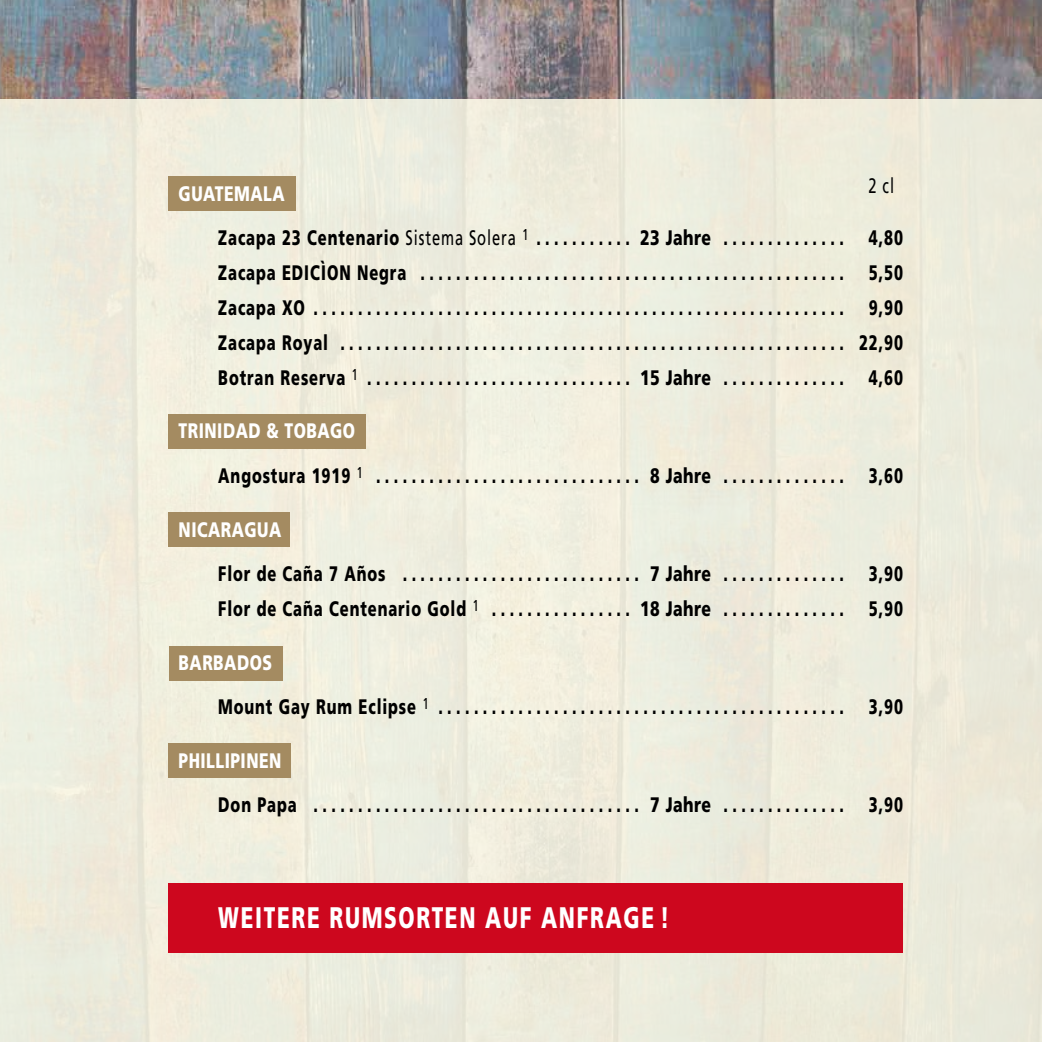
<style>
.page{position:relative;width:1042px;height:1042px;background:#fff}
.page>*{position:absolute;margin:0;border:0;box-sizing:border-box;transform-origin:0 0}
.t1{font:900 29.75px "Frutiger";letter-spacing:.08em;color:#fff;scale:.7 1}
.t2{font:900 21px "Frutiger";letter-spacing:.06em;color:#000;scale:.7 1}
.t3{font:900 21px "Frutiger";letter-spacing:.03em;color:#fff;scale:.75 1}
.t4{font:900 21px "Frutiger";letter-spacing:.06em;color:#000;scale:.75 1}
.t5{font:21px "Frutiger";color:#000;scale:.7 1}
.s1{font-weight:400}
</style>
<div class="page">
<img style="left:0;top:0;width:1042px;height:99px">
<div style="left:0;top:99px;width:1042px;height:943px;background:#edecdd"></div>
<div style="left:169px;top:176px;width:127px;height:35px;background:#a48b61"></div>
<div style="left:169px;top:414px;width:197px;height:34px;background:#a48b61"></div>
<div style="left:169px;top:512px;width:121px;height:35px;background:#a48b61"></div>
<div style="left:169px;top:646px;width:113px;height:34px;background:#a48b61"></div>
<div style="left:169px;top:743px;width:122px;height:35px;background:#a48b61"></div>
<div style="left:169px;top:883px;width:734px;height:69px;background:#cd071e"></div>
<p class="t3" style="left:179px;top:181px;width:143px">GUATEMALA</p>
<p class="t5" style="left:868px;top:173px;width:38px">2 cl</p>
<p class="t2" style="left:218px;top:225px;width:589px">Zacapa 23 Centenario <span class="s1">Sistema Solera</span> <sup>1</sup> . . . . . . . . . . .</p>
<p class="t2" style="left:723px;top:225px;width:258px">.............. 4,80</p>
<p class="t2" style="left:420px;top:260px;width:691px">................................................ 5,50</p>
<p class="t2" style="left:218px;top:295px;width:979px">Zacapa XO ............................................................ 9,90</p>
<p class="t2" style="left:340px;top:330px;width:805px">......................................................... 22,90</p>
<p class="t2" style="left:218px;top:365px;width:589px">Botran Reserva <sup>1</sup> ..............................</p>
<p class="t2" style="left:723px;top:365px;width:258px">.............. 4,60</p>
<p class="t4" style="left:640px;top:225px;width:96px">23 Jahre</p>
<p class="t2" style="left:218px;top:260px;width:270px">Zacapa EDIC`ION Negra</p>
<p class="t2" style="left:218px;top:330px;width:158px">Zacapa Royal</p>
<p class="t4" style="left:640px;top:365px;width:96px">15 Jahre</p>
<p class="t3" style="left:179px;top:418px;width:237px">TRINIDAD &amp; TOBAGO</p>
<p class="t2" style="left:218px;top:463px;width:208px">Angostura 1919 <sup>1</sup></p>
<p class="t4" style="left:650px;top:463px;width:82px">8 Jahre</p>
<p class="t2" style="left:376px;top:463px;width:377px">..............................</p>
<p class="t2" style="left:723px;top:463px;width:258px">.............. 3,60</p>
<p class="t3" style="left:179px;top:517px;width:138px">NICARAGUA</p>
<p class="t2" style="left:218px;top:561px;width:241px">Flor de Ca ˜na 7 A ˜nos</p>
<p class="t4" style="left:650px;top:561px;width:82px">7 Jahre</p>
<p class="t2" style="left:218px;top:596px;width:374px">Flor de Ca ˜na Centenario Gold <sup>1</sup></p>
<p class="t4" style="left:640px;top:596px;width:96px">18 Jahre</p>
<p class="t2" style="left:403px;top:561px;width:339px">...........................</p>
<p class="t2" style="left:723px;top:561px;width:258px">.............. 3,90</p>
<p class="t2" style="left:492px;top:596px;width:199px">................</p>
<p class="t2" style="left:723px;top:596px;width:258px">.............. 5,90</p>
<p class="t3" style="left:179px;top:650px;width:126px">BARBADOS</p>
<p class="t2" style="left:218px;top:694px;width:979px">Mount Gay Rum Eclipse <sup>1</sup> .............................................. 3,90</p>
<p class="t3" style="left:179px;top:748px;width:139px">PHILLIPINEN</p>
<p class="t2" style="left:218px;top:792px;width:114px">Don Papa</p>
<p class="t4" style="left:650px;top:792px;width:82px">7 Jahre</p>
<p class="t2" style="left:314px;top:792px;width:466px">.....................................</p>
<p class="t2" style="left:723px;top:792px;width:258px">.............. 3,90</p>
<h1 class="t1" style="left:218px;top:900px;width:646px">WEITERE RUMSORTEN AUF ANFRAGE !</h1>
</div>
